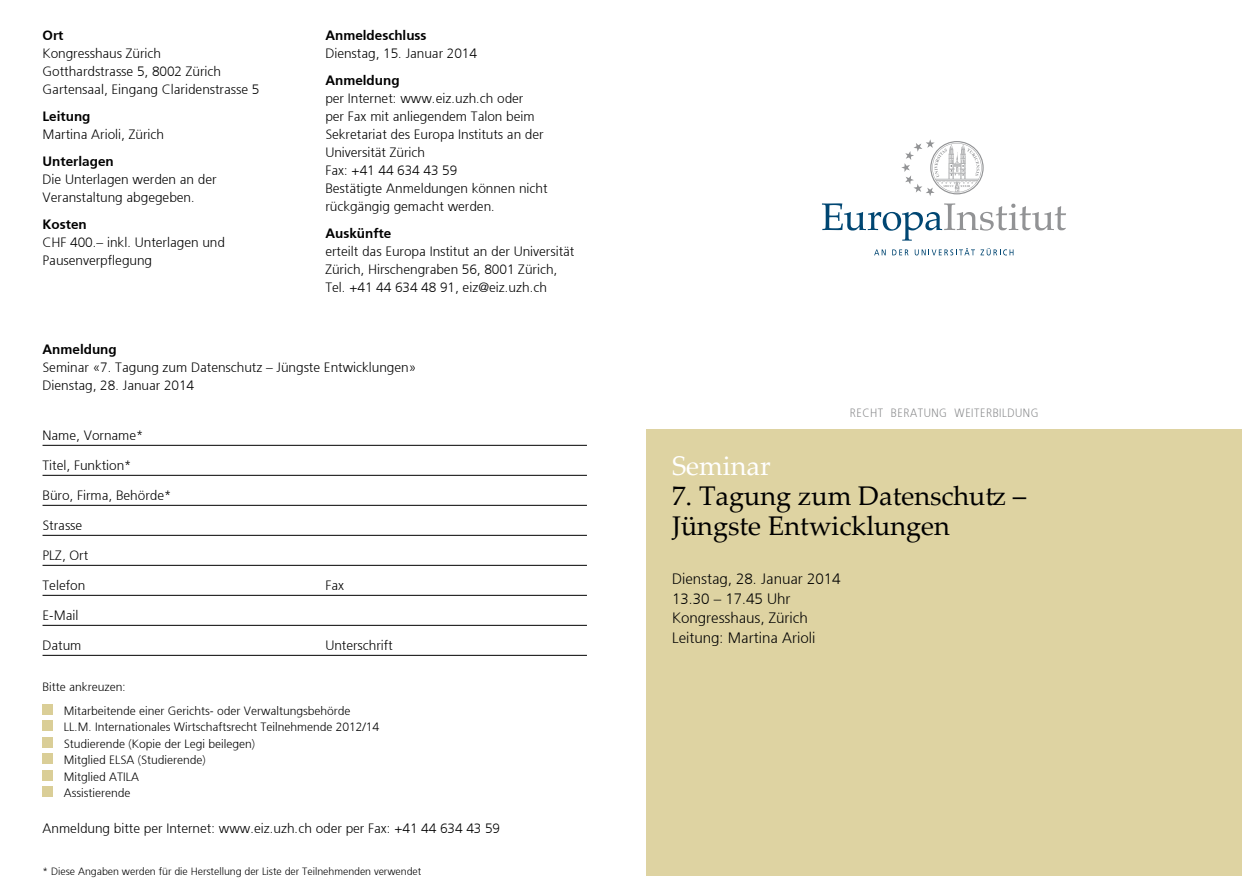
<style>
.page{position:relative;width:1259px;height:893px;background:#fff}
.page>*{position:absolute;margin:0;border:0;box-sizing:border-box;transform-origin:0 0}
.t1{font:27px/30px "Palatino Linotype";color:#000}
.t2{font:27px "Palatino Linotype";color:#fff}
.t3{font:300 15px/19.5px "Frutiger 45";color:#000}
.t4{font:300 13.5px/18px "Frutiger 45";color:#000}
.t5{font:300 13.5px "Frutiger 45";color:#000}
.t6{font:300 12px/16.5px "Frutiger 45";color:#000}
.t7{font:300 12px "Frutiger 45";letter-spacing:.05em;color:#87888a;scale:.9 1}
.t8{font:300 10.5px "Frutiger 45";color:#000}
</style>
<div class="page">
<div style="left:646px;top:429px;width:596px;height:447px;background:#ded3a2"></div>
<svg style="left:822px;top:203px;width:244px;height:38px"></svg>
<svg style="left:874px;top:249px;width:11px;height:6px"></svg>
<svg style="left:892px;top:249px;width:16px;height:6px"></svg>
<svg style="left:914px;top:248px;width:99px;height:7px"></svg>
<svg style="left:901px;top:139px;width:82px;height:57px"></svg>
<hr style="left:43px;top:445px;width:544px;height:1px;background:#000">
<hr style="left:43px;top:475px;width:544px;height:1px;background:#000">
<hr style="left:43px;top:505px;width:544px;height:1px;background:#000">
<hr style="left:43px;top:535px;width:544px;height:1px;background:#000">
<hr style="left:43px;top:565px;width:544px;height:1px;background:#000">
<hr style="left:43px;top:595px;width:544px;height:1px;background:#000">
<hr style="left:43px;top:625px;width:544px;height:1px;background:#000">
<hr style="left:43px;top:655px;width:544px;height:1px;background:#000">
<div style="left:43px;top:704px;width:10px;height:11px;background:#dace97"></div>
<div style="left:43px;top:720px;width:10px;height:11px;background:#dace97"></div>
<div style="left:43px;top:737px;width:10px;height:11px;background:#dace97"></div>
<div style="left:43px;top:753px;width:10px;height:11px;background:#dace97"></div>
<div style="left:43px;top:770px;width:10px;height:11px;background:#dace97"></div>
<div style="left:43px;top:786px;width:10px;height:11px;background:#dace97"></div>
<p class="t5" style="left:43px;top:27px;width:23px">Ort</p>
<p class="t4" style="left:43px;top:44px;width:218px">Kongresshaus Zürich<br>Gotthardstrasse 5, 8002 Zürich<br>Gartensaal, Eingang Claridenstrasse 5</p>
<p class="t5" style="left:43px;top:108px;width:50px">Leitung</p>
<p class="t4" style="left:43px;top:125px;width:123px">Martina Arioli, Zürich</p>
<p class="t5" style="left:43px;top:153px;width:73px">Unterlagen</p>
<p class="t4" style="left:43px;top:170px;width:176px">Die Unterlagen werden an der<br>Veranstaltung abgegeben.</p>
<p class="t5" style="left:43px;top:216px;width:46px">Kosten</p>
<p class="t4" style="left:43px;top:233px;width:184px">CHF 400.– inkl. Unterlagen und<br>Pausenverpflegung</p>
<p class="t5" style="left:325px;top:27px;width:103px">Anmeldeschluss</p>
<p class="t4" style="left:325px;top:44px;width:153px">Dienstag, 15. Januar 2014</p>
<p class="t5" style="left:325px;top:72px;width:76px">Anmeldung</p>
<p class="t4" style="left:325px;top:89px;width:224px">per Internet: www.eiz.uzh.ch oder<br>per Fax mit anliegendem Talon beim<br>Sekretariat des Europa Instituts an der<br>Universität Zürich<br>Fax: +41 44 634 43 59<br>Bestätigte Anmeldungen können nicht rückgängig gemacht werden.</p>
<p class="t5" style="left:325px;top:225px;width:67px">Auskünfte</p>
<p class="t4" style="left:325px;top:242px;width:251px">erteilt das Europa Institut an der Universität<br>Zürich, Hirschengraben 56, 8001 Zürich,<br>Tel. +41 44 634 48 91, eiz@eiz.uzh.ch</p>
<p class="t5" style="left:43px;top:341px;width:76px">Anmeldung</p>
<p class="t4" style="left:43px;top:358px;width:375px">Seminar «7. Tagung zum Datenschutz – Jüngste Entwicklungen»<br>Dienstag, 28. Januar 2014</p>
<p class="t4" style="left:43px;top:426px;width:103px">Name, Vorname*</p>
<p class="t4" style="left:43px;top:456px;width:91px">Titel, Funktion*</p>
<p class="t4" style="left:43px;top:486px;width:131px">Büro, Firma, Behörde*</p>
<p class="t4" style="left:43px;top:516px;width:41px">Strasse</p>
<p class="t4" style="left:43px;top:546px;width:47px">PLZ, Ort</p>
<p class="t4" style="left:43px;top:576px;width:44px">Telefon</p>
<p class="t4" style="left:325px;top:576px;width:20px">Fax</p>
<p class="t4" style="left:43px;top:606px;width:37px">E-Mail</p>
<p class="t4" style="left:43px;top:636px;width:41px">Datum</p>
<p class="t4" style="left:325px;top:636px;width:69px">Unterschrift</p>
<p class="t6" style="left:64px;top:674px;width:288px;line-height:24px;text-indent:-21px">Bitte ankreuzen:<br>Mitarbeitende einer Gerichts- oder Verwaltungsbehörde</p>
<p class="t6" style="left:64px;top:719px;width:317px">LL.M. Internationales Wirtschaftsrecht Teilnehmende 2012/14<br>Studierende (Kopie der Legi beilegen)<br>Mitglied ELSA (Studierende)<br>Mitglied ATILA<br>Assistierende</p>
<p class="t4" style="left:43px;top:819px;width:459px">Anmeldung bitte per Internet: www.eiz.uzh.ch oder per Fax: +41 44 634 43 59</p>
<p class="t8" style="left:43px;top:866px;width:380px">* Diese Angaben werden für die Herstellung der Liste der Teilnehmenden verwendet</p>
<p class="t7" style="left:850px;top:406px;width:211px">RECHT BERATUNG WEITERBILDUNG</p>
<h1 class="t2" style="left:672px;top:446px;width:100px">Seminar</h1>
<h1 class="t1" style="left:672px;top:479px;width:356px">7. Tagung zum Datenschutz –<br>Jüngste Entwicklungen</h1>
<p class="t3" style="left:672px;top:569px;width:170px">Dienstag, 28. Januar 2014<br>13.30 – 17.45 Uhr<br>Kongresshaus, Zürich<br>Leitung: Martina Arioli</p>
</div>
